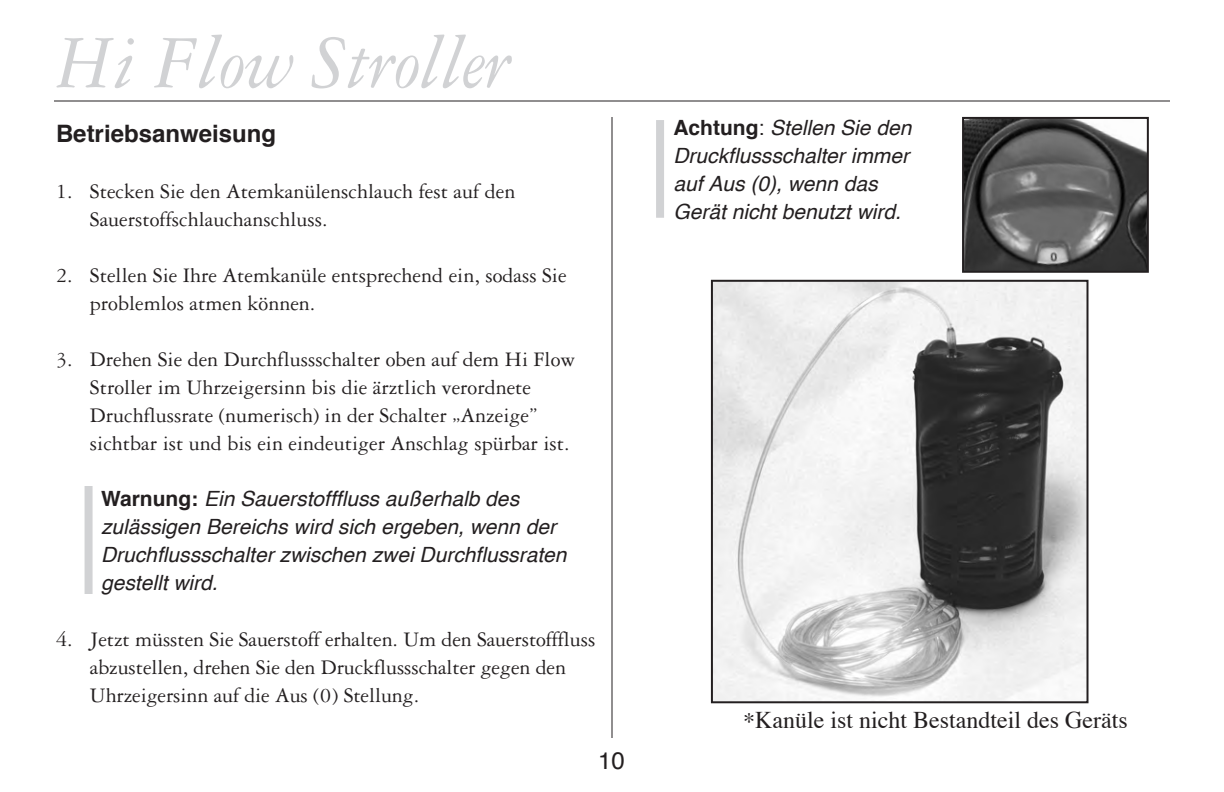
<style>
.page{position:relative;width:1224px;height:792px;background:#fff}
.page>*{position:absolute;margin:0;border:0;box-sizing:border-box;transform-origin:0 0}
.t1{font:italic 80px "Garamond Three";letter-spacing:-.01em;color:#d1d2d4}
.t2{font:24px "Times";color:#231f20}
.t3{font:700 24px "Helvetica";color:#231f20}
.t4{font:24px "Helvetica";color:#231f20}
.t5{font:22px/28px "Garamond Three";color:#231f20}
.t6{font:italic 21px/28px "Helvetica";color:#231f20}
.s1{font-weight:700;font-style:normal}
.s2{font-style:normal}
.s3{font-family:"Garamond Three"}
</style>
<div class="page">
<hr style="left:612px;top:117px;width:1px;height:621px;background:#231f20">
<hr style="left:54px;top:100px;width:1116px;height:2px;background:#231f20">
<div style="left:85px;top:486px;width:8px;height:108px;background:#d1d2d4"></div>
<div style="left:656px;top:120px;width:8px;height:98px;background:#d1d2d4"></div>
<img style="left:965px;top:120px;width:181px;height:150px">
<div style="left:962px;top:117px;width:187px;height:156px;border:2px solid #231f20"></div>
<img style="left:714px;top:283px;width:372px;height:417px">
<div style="left:711px;top:280px;width:378px;height:423px;border:2px solid #231f20"></div>
<h1 class="t1" style="left:56px;top:35px;width:456px">Hi Flow Stroller</h1>
<p class="t3" style="left:56px;top:114px;width:222px">Betriebsanweisung</p>
<p class="t5" style="left:90px;top:179px;width:427px;text-indent:-34px">1. Stecken Sie den Atemkanülenschlauch fest auf den<br>Sauerstoffschlauchanschluss.</p>
<p class="t5" style="left:90px;top:263px;width:478px;text-indent:-34px">2. Stellen Sie Ihre Atemkanüle entsprechend ein, sodass Sie problemlos atmen können.</p>
<p class="t5" style="left:90px;top:347px;width:487px;text-indent:-34px">3. Drehen Sie den Durchflussschalter oben auf dem Hi Flow<br>Stroller im Uhrzeigersinn bis die ärztlich verordnete<br>Druchflussrate (numerisch) in der Schalter</p>
<p class="t5" style="left:90px;top:403px;width:481px;text-indent:371px">Anzeige” sichtbar ist und bis ein eindeutiger Anschlag spürbar ist.</p>
<p class="t6" style="left:101px;top:485px;width:467px"><span class="s1">Warnung:</span> Ein Sauerstofffluss außerhalb des zulässigen Bereichs wird sich ergeben, wenn der Druchflussschalter zwischen zwei Durchflussraten gestellt wird.</p>
<p class="t5" style="left:90px;top:627px;width:507px;text-indent:-34px">4. Jetzt müssten Sie Sauerstoff erhalten. Um den Sauerstofffluss abzustellen, drehen Sie den Druckflussschalter gegen den<br>Uhrzeigersinn auf die Aus (0) Stellung.</p>
<p class="t5" style="left:452px;top:413px;width:10px">”</p>
<p class="t4" style="left:598px;top:742px;width:28px">10</p>
<p class="t6" style="left:673px;top:114px;width:240px"><span class="s1">Achtung</span><span class="s2">:</span> Stellen Sie den<br>Druckflussschalter immer auf Aus (0), wenn das<br>Gerät nicht benutzt wird.</p>
<p class="t2" style="left:743px;top:698px;width:386px"><span class="s3">*</span>Kanüle ist nicht Bestandteil des Geräts</p>
</div>
